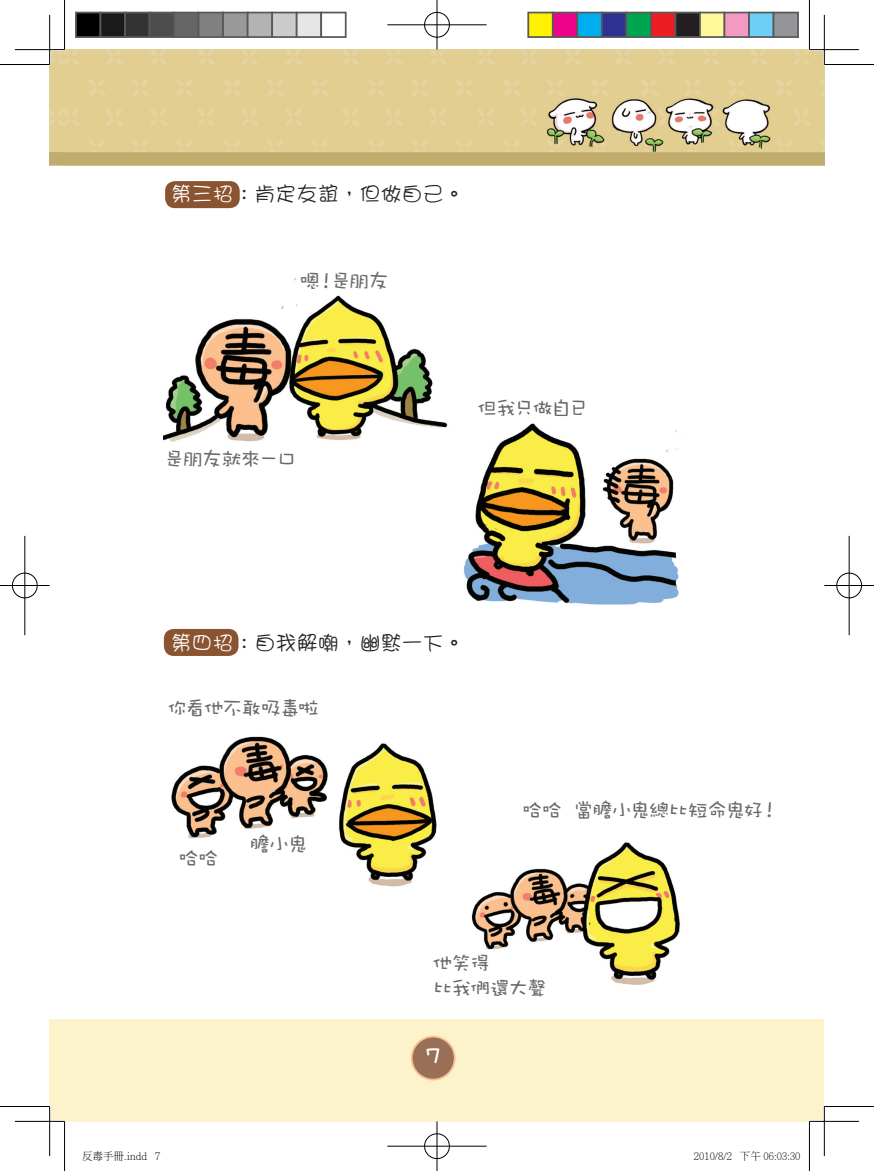
<style>
.page{position:relative;width:874px;height:1171px;background:#fff}
.page>*{position:absolute;margin:0;border:0;box-sizing:border-box;transform-origin:0 0}
.t1{font:21px/25.2px "DF Wa Wa Md HK BF";letter-spacing:-.105em;color:#69696c}
.t2{font:21px "DF Girl W3 HKP BF";color:#231f20}
.t3{font:21px "DF Wa Wa W7 HKP BF";color:#fff}
.t4{font:300 10.5px "Adobe Ming Std";color:#000}
.s1{color:#fff}
</style>
<div class="page">
<div style="left:165px;top:181px;width:74px;height:27px;background:#8b5431;border-radius:10px"></div>
<div style="left:164px;top:629px;width:74px;height:27px;background:#8b5431;border-radius:10px"></div>
<div style="left:62px;top:1019px;width:761px;height:102px;background:#fcf2cb"></div>
<div style="left:50px;top:1019px;width:17px;height:102px;background:#fcf2cb"></div>
<div style="left:411px;top:1036px;width:43px;height:43px;background:#996f57;border-radius:50%"></div>
<div style="left:410px;top:1036px;width:45px;height:44px;border:2px solid #fbbe90;border-radius:50%"></div>
<img style="left:64px;top:50px;width:759px;height:116px">
<img style="left:171px;top:736px;width:266px;height:151px">
<img style="left:164px;top:278px;width:284px;height:164px">
<img style="left:463px;top:423px;width:216px;height:182px">
<img style="left:471px;top:842px;width:209px;height:143px">
<hr style="left:809px;top:48px;width:49px;height:3px;background:#fff">
<hr style="left:15px;top:1120px;width:49px;height:2px;background:#fff">
<hr style="left:809px;top:1120px;width:49px;height:2px;background:#fff">
<hr style="left:48px;top:1106px;width:3px;height:50px;background:#fff">
<hr style="left:822px;top:15px;width:3px;height:49px;background:#fff">
<hr style="left:822px;top:1106px;width:3px;height:50px;background:#fff">
<hr style="left:0;top:64px;width:50px;height:1px;background:#000">
<hr style="left:823px;top:64px;width:50px;height:1px;background:#000">
<hr style="left:0;top:1106px;width:50px;height:1px;background:#000">
<hr style="left:823px;top:1106px;width:50px;height:1px;background:#000">
<hr style="left:64px;top:0;width:1px;height:50px;background:#000">
<hr style="left:64px;top:1121px;width:1px;height:50px;background:#000">
<hr style="left:808px;top:0;width:1px;height:50px;background:#000">
<hr style="left:808px;top:1121px;width:1px;height:50px;background:#000">
<hr style="left:15px;top:49px;width:49px;height:1px;background:#000">
<hr style="left:809px;top:49px;width:49px;height:1px;background:#000">
<hr style="left:15px;top:1121px;width:49px;height:1px;background:#000">
<hr style="left:809px;top:1121px;width:49px;height:1px;background:#000">
<hr style="left:49px;top:15px;width:1px;height:49px;background:#000">
<hr style="left:49px;top:1106px;width:1px;height:50px;background:#000">
<hr style="left:823px;top:15px;width:1px;height:49px;background:#000">
<hr style="left:823px;top:1106px;width:1px;height:50px;background:#000">
<div style="left:423px;top:11px;width:27px;height:27px;border:2px solid #fff;border-radius:50%"></div>
<hr style="left:387px;top:24px;width:99px;height:2px;background:#fff">
<hr style="left:435px;top:0;width:3px;height:50px;background:#fff">
<div style="left:424px;top:12px;width:25px;height:25px;border:1px solid #000;border-radius:50%"></div>
<hr style="left:387px;top:25px;width:99px;height:1px;background:#000">
<hr style="left:436px;top:0;width:1px;height:50px;background:#000">
<div style="left:423px;top:1132px;width:27px;height:28px;border:2px solid #fff;border-radius:50%"></div>
<hr style="left:387px;top:1145px;width:99px;height:2px;background:#fff">
<hr style="left:435px;top:1121px;width:3px;height:50px;background:#fff">
<div style="left:424px;top:1133px;width:25px;height:26px;border:1px solid #000;border-radius:50%"></div>
<hr style="left:387px;top:1146px;width:99px;height:1px;background:#000">
<hr style="left:436px;top:1121px;width:1px;height:50px;background:#000">
<div style="left:11px;top:572px;width:27px;height:27px;border:2px solid #fff;border-radius:50%"></div>
<hr style="left:0;top:584px;width:50px;height:3px;background:#fff">
<hr style="left:24px;top:536px;width:2px;height:99px;background:#fff">
<div style="left:12px;top:573px;width:25px;height:25px;border:1px solid #000;border-radius:50%"></div>
<hr style="left:0;top:585px;width:50px;height:1px;background:#000">
<hr style="left:25px;top:536px;width:1px;height:99px;background:#000">
<div style="left:835px;top:572px;width:27px;height:27px;border:2px solid #fff;border-radius:50%"></div>
<hr style="left:823px;top:584px;width:50px;height:3px;background:#fff">
<hr style="left:847px;top:536px;width:3px;height:99px;background:#fff">
<div style="left:836px;top:573px;width:25px;height:25px;border:1px solid #000;border-radius:50%"></div>
<hr style="left:823px;top:585px;width:50px;height:1px;background:#000">
<hr style="left:848px;top:536px;width:1px;height:99px;background:#000">
<div style="left:76px;top:13px;width:24px;height:24px;background:#000"></div>
<div style="left:75px;top:12px;width:26px;height:26px;border:2px solid #595959"></div>
<div style="left:100px;top:13px;width:25px;height:24px;background:#1a1a1a"></div>
<div style="left:99px;top:12px;width:27px;height:26px;border:2px solid #595959"></div>
<div style="left:125px;top:13px;width:24px;height:24px;background:#333"></div>
<div style="left:124px;top:12px;width:26px;height:26px;border:2px solid #595959"></div>
<div style="left:149px;top:13px;width:25px;height:24px;background:#4d4d4d"></div>
<div style="left:148px;top:12px;width:27px;height:26px;border:2px solid #595959"></div>
<div style="left:174px;top:13px;width:24px;height:24px;background:#666"></div>
<div style="left:173px;top:12px;width:26px;height:26px;border:2px solid #595959"></div>
<div style="left:198px;top:13px;width:25px;height:24px;background:#808080"></div>
<div style="left:197px;top:12px;width:27px;height:26px;border:2px solid #595959"></div>
<div style="left:223px;top:13px;width:24px;height:24px;background:#999"></div>
<div style="left:222px;top:12px;width:26px;height:26px;border:2px solid #595959"></div>
<div style="left:247px;top:13px;width:25px;height:24px;background:#b3b3b3"></div>
<div style="left:246px;top:12px;width:27px;height:26px;border:2px solid #595959"></div>
<div style="left:272px;top:13px;width:24px;height:24px;background:#ccc"></div>
<div style="left:271px;top:12px;width:26px;height:26px;border:2px solid #595959"></div>
<div style="left:296px;top:13px;width:25px;height:24px;background:#e6e6e6"></div>
<div style="left:295px;top:12px;width:27px;height:26px;border:2px solid #595959"></div>
<div style="left:320px;top:12px;width:26px;height:26px;border:2px solid #595959"></div>
<div style="left:528px;top:13px;width:24px;height:24px;background:#fff101"></div>
<div style="left:527px;top:12px;width:26px;height:26px;border:2px solid #595959"></div>
<div style="left:552px;top:13px;width:25px;height:24px;background:#ed028c"></div>
<div style="left:551px;top:12px;width:27px;height:26px;border:2px solid #595959"></div>
<div style="left:577px;top:13px;width:24px;height:24px;background:#00aeef"></div>
<div style="left:576px;top:12px;width:26px;height:26px;border:2px solid #595959"></div>
<div style="left:601px;top:13px;width:25px;height:24px;background:#2e3092"></div>
<div style="left:600px;top:12px;width:27px;height:26px;border:2px solid #595959"></div>
<div style="left:626px;top:13px;width:24px;height:24px;background:#00a54f"></div>
<div style="left:625px;top:12px;width:26px;height:26px;border:2px solid #595959"></div>
<div style="left:650px;top:13px;width:25px;height:24px;background:#ee1d23"></div>
<div style="left:649px;top:12px;width:27px;height:26px;border:2px solid #595959"></div>
<div style="left:675px;top:13px;width:24px;height:24px;background:#231f20"></div>
<div style="left:674px;top:12px;width:26px;height:26px;border:2px solid #595959"></div>
<div style="left:699px;top:13px;width:25px;height:24px;background:#fff79a"></div>
<div style="left:698px;top:12px;width:27px;height:26px;border:2px solid #595959"></div>
<div style="left:724px;top:13px;width:24px;height:24px;background:#f499c2"></div>
<div style="left:723px;top:12px;width:26px;height:26px;border:2px solid #595959"></div>
<div style="left:748px;top:13px;width:25px;height:24px;background:#6bcff6"></div>
<div style="left:747px;top:12px;width:27px;height:26px;border:2px solid #595959"></div>
<div style="left:773px;top:13px;width:24px;height:24px;background:#939598"></div>
<div style="left:772px;top:12px;width:26px;height:26px;border:2px solid #595959"></div>
<p class="t2" style="left:171px;top:184px;width:295px"><span class="s1">第三招</span>：肯定友誼，但做自己。</p>
<p class="t1" style="left:299px;top:268px;width:91px">嗯！是朋友</p>
<p class="t1" style="left:164px;top:446px;width:135px">是朋友就來一口</p>
<p class="t1" style="left:476px;top:395px;width:114px">但我只做自已</p>
<p class="t2" style="left:171px;top:632px;width:295px"><span class="s1">第四招</span>：自我解嘲，幽默一下。</p>
<p class="t1" style="left:166px;top:695px;width:154px">你看他不敢吸毒啦</p>
<p class="t1" style="left:178px;top:845px;width:42px">哈哈</p>
<p class="t1" style="left:249px;top:831px;width:60px">膽小鬼</p>
<p class="t1" style="left:521px;top:797px;width:260px">哈哈 當膽小鬼總比短命鬼好！</p>
<p class="t1" style="left:432px;top:950px;width:117px">他笑得<br>比我們還大聲</p>
<p class="t3" style="left:425px;top:1045px;width:18px">7</p>
<p class="t4" style="left:82px;top:1151px;width:80px">反毒手冊.indd 7</p>
<p class="t4" style="left:693px;top:1151px;width:108px">2010/8/2 下午 06:03:30</p>
</div>
